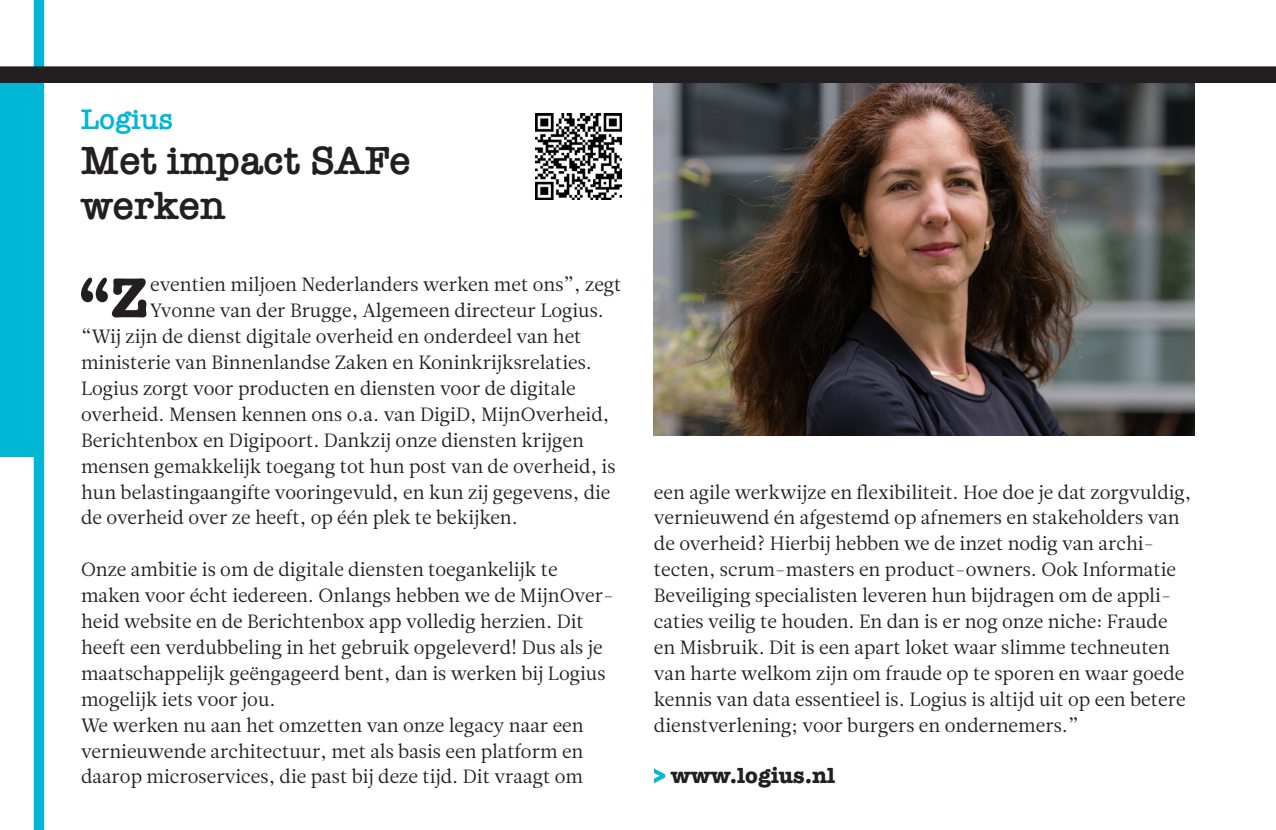
<style>
.page{position:relative;width:1276px;height:830px;background:#fff}
.page>*{position:absolute;margin:0;border:0;box-sizing:border-box;transform-origin:0 0}
.brood{font:700 57.6px "American Typewriter";color:#231f20}
.thema{font:600 40.5px/45px "American Typewriter";color:#231f20}
.naam_bedrijf{font:600 29.25px "American Typewriter";color:#00b6d4}
.ww{font:700 22.5px "American Typewriter";color:#231f20}
.brood-2{font:19.12px/25.9px "Leitura News Roman 1";color:#231f20}
.s1{color:#00b6d4}
</style>
<div class="page">
<img style="left:654px;top:83px;width:541px;height:352px">
<div style="left:0;top:75px;width:36px;height:381px;background:#00b6d4"></div>
<div style="left:34px;top:0;width:10px;height:829px;background:#00b6d4"></div>
<div style="left:0;top:66px;width:1276px;height:17px;background:#231f20"></div>
<img style="left:536px;top:114px;width:85px;height:85px">
<p class="naam_bedrijf" style="left:81px;top:97px;width:94px">Logius</p>
<p class="thema" style="left:81px;top:137px;width:331px">Met impact SAFe werken</p>
<p class="brood" style="left:77px;top:248px;width:72px">“Z</p>
<p class="brood-2" style="left:150px;top:272px;width:473px">eventien miljoen Nederlanders werken met ons”, zegt</p>
<p class="brood-2" style="left:150px;top:298px;width:455px">Yvonne van der Brugge, Algemeen directeur Logius.</p>
<p class="brood-2" style="left:81px;top:324px;width:502px">“Wij zijn de dienst digitale overheid en onderdeel van het</p>
<p class="brood-2" style="left:81px;top:349px;width:512px">ministerie van Binnenlandse Zaken en Koninkrijksrelaties.</p>
<p class="brood-2" style="left:81px;top:375px;width:496px">Logius zorgt voor producten en diensten voor de digitale</p>
<p class="brood-2" style="left:81px;top:401px;width:530px">overheid. Mensen kennen ons o.a. van DigiD, MijnOverheid,</p>
<p class="brood-2" style="left:81px;top:427px;width:504px">Berichtenbox en Digipoort. Dankzij onze diensten krijgen</p>
<p class="brood-2" style="left:81px;top:453px;width:536px">mensen gemakkelijk toegang tot hun post van de overheid, is</p>
<p class="brood-2" style="left:81px;top:479px;width:531px">hun belastingaangifte vooringevuld, en kun zij gegevens, die</p>
<p class="brood-2" style="left:81px;top:505px;width:438px">de overheid over ze heeft, op één plek te bekijken.</p>
<p class="brood-2" style="left:81px;top:556px;width:534px">Onze ambitie is om de digitale diensten toegankelijk te maken voor écht iedereen. Onlangs hebben we de MijnOver&shy;heid website en de Berichtenbox app volledig herzien. Dit heeft een verdubbeling in het gebruik opgeleverd! Dus als je maatschappelijk geëngageerd bent, dan is werken bij Logius mogelijk iets voor jou.</p>
<p class="brood-2" style="left:81px;top:712px;width:504px;text-align:justify">We werken nu aan het omzetten van onze legacy naar een vernieuwende architectuur, met als basis een platform en daarop microservices, die past bij deze tijd. Dit vraagt om</p>
<p class="brood-2" style="left:654px;top:479px;width:539px">een agile werkwijze en flexibiliteit. Hoe doe je dat zorgvuldig, vernieuwend én afgestemd op afnemers en stakeholders van de overheid? Hierbij hebben we de inzet nodig van archi&shy;tecten, scrum-masters en product-owners. Ook Informatie Beveiliging specialisten leveren hun bijdragen om de appli&shy;caties veilig te houden. En dan is er nog onze niche: Fraude en Misbruik. Dit is een apart loket waar slimme techneuten van harte welkom zijn om fraude op te sporen en waar goede kennis van data essentieel is. Logius is altijd uit op een betere dienstverlening; voor burgers en ondernemers.”</p>
<p class="ww" style="left:654px;top:756px;width:183px"><span class="s1">&gt;</span> www.logius.nl</p>
</div>
